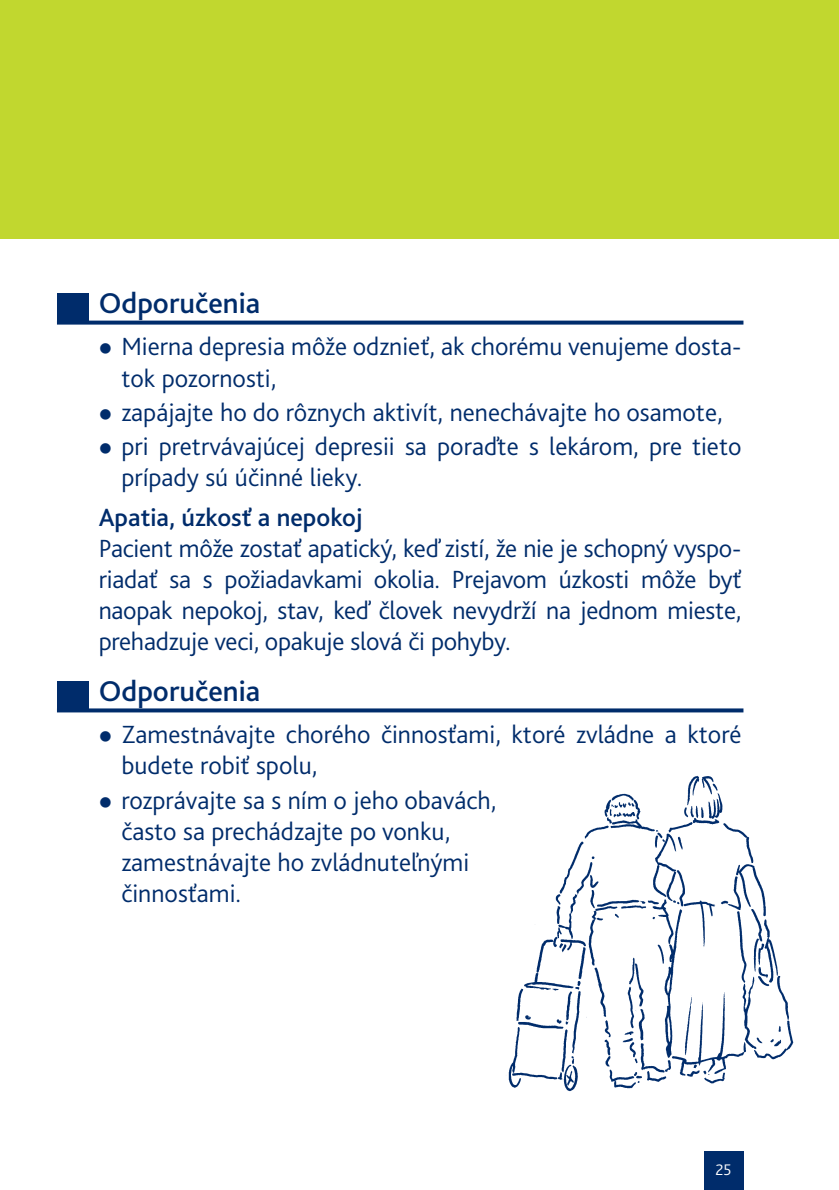
<style>
.page{position:relative;width:839px;height:1190px;background:#fff}
.page>*{position:absolute;margin:0;border:0;box-sizing:border-box;transform-origin:0 0}
._05_doporucenia{font:500 30px "Bliss 2";color:#002c6b}
._03_text_odr{font:300 26px/31.2px "Bliss 2";color:#002c6b}
._03_text{font:300 26px/31.2px "Bliss 2";letter-spacing:-.01em;color:#002c6b;text-align:justify}
._03_text_tucny{font:500 26px "Bliss 2";color:#002c6b}
.t1{font:300 16px "Bliss 2";color:#fff}
</style>
<div class="page">
<div style="left:0;top:0;width:838px;height:238px;background:#c1d72f"></div>
<div style="left:703px;top:1151px;width:40px;height:38px;background:#002c6b"></div>
<svg style="left:57px;top:320px;width:686px;height:4px;fill:#002c6b"></svg>
<svg style="left:57px;top:708px;width:686px;height:4px;fill:#002c6b"></svg>
<div style="left:57px;top:293px;width:31px;height:28px;background:#002c6b"></div>
<div style="left:57px;top:681px;width:31px;height:28px;background:#002c6b"></div>
<img style="left:508px;top:775px;width:286px;height:317px">
<p class="_05_doporucenia" style="left:99px;top:284px;width:163px">Odporučenia</p>
<p class="_03_text_odr" style="left:121px;top:330px;width:621px;text-indent:-23px">● Mierna depresia môže odznieť, ak chorému venujeme dosta&shy;tok pozornosti,</p>
<p class="_03_text_odr" style="left:99px;top:396px;width:625px">● zapájajte ho do rôznych aktivít, nenechávajte ho osamote,</p>
<p class="_03_text_odr" style="left:121px;top:430px;width:621px;text-indent:-23px">● pri pretrvávajúcej depresii sa poraďte s lekárom, pre tieto prípady sú účinné lieky.</p>
<p class="_03_text_tucny" style="left:99px;top:501px;width:265px">Apatia, úzkosť a nepokoj</p>
<p class="_03_text" style="left:99px;top:532px;width:644px">Pacient môže zostať apatický, keď zistí, že nie je schopný vyspo&shy;riadať sa s požiadavkami okolia. Prejavom úzkosti môže byť naopak nepokoj, stav, keď človek nevydrží na jednom mieste, prehadzuje veci, opakuje slová či pohyby.</p>
<p class="_05_doporucenia" style="left:99px;top:672px;width:163px">Odporučenia</p>
<p class="_03_text_odr" style="left:121px;top:718px;width:621px;text-indent:-23px">● Zamestnávajte chorého činnosťami, ktoré zvládne a ktoré budete robiť spolu,</p>
<p class="_03_text_odr" style="left:121px;top:783px;width:376px;text-indent:-23px">● rozprávajte sa s ním o jeho obavách, často sa prechádzajte po vonku, zamestnávajte ho zvládnuteľnými činnosťami.</p>
<p class="t1" style="left:715px;top:1159px;width:18px">25</p>
</div>
